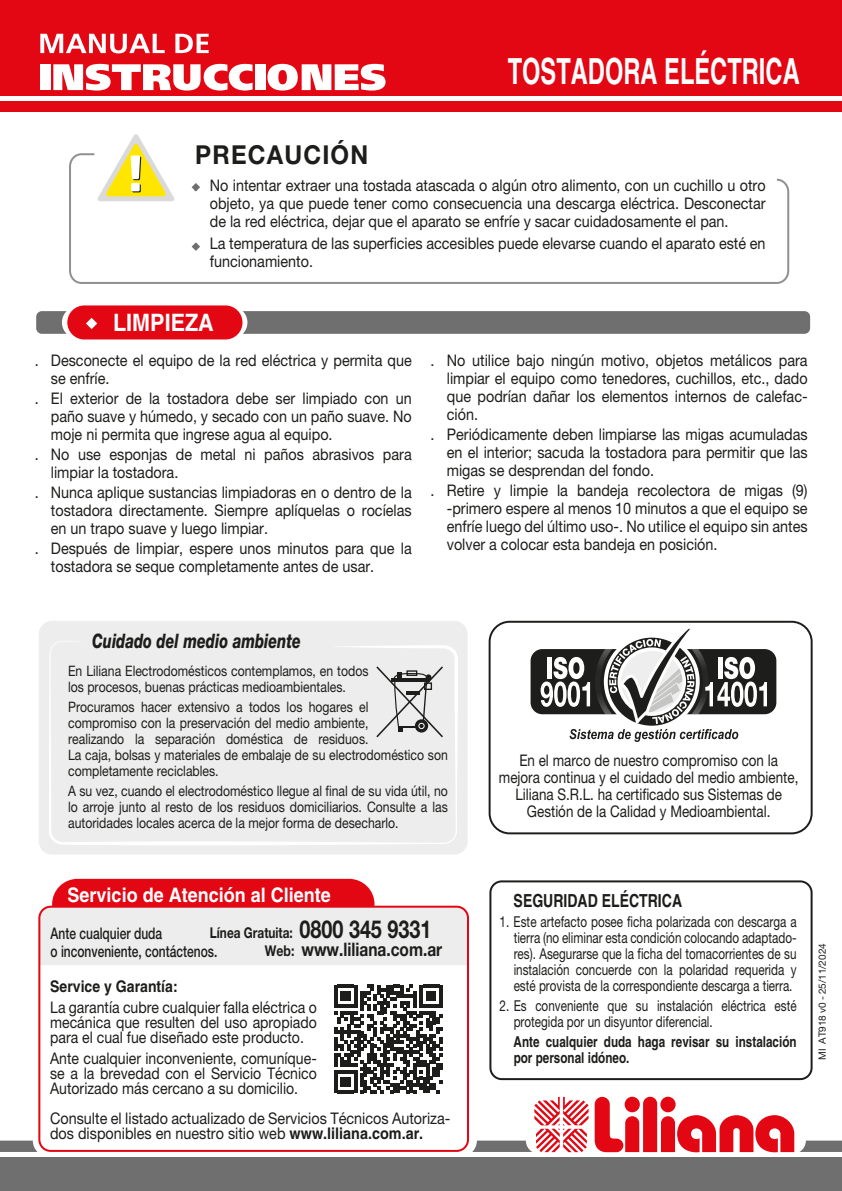
<style>
.page{position:relative;width:842px;height:1191px;background:#fff}
.page>*{position:absolute;margin:0;border:0;box-sizing:border-box;transform-origin:0 0}
.t1{font:700 36px "Helvetica";color:#fff;scale:.66 1}
.t2{font:700 26px "Helvetica Neue";letter-spacing:.05em;color:#1d1d1b;scale:.92 1}
.t3{font:700 24px "Helvetica";color:#fff;scale:.9 1}
.t4{font:700 20px "Helvetica";color:#fff;scale:.9 1}
.t5{font:italic 800 20px "Helvetica Neue";color:#1d1d1b;scale:.72 1}
.t6{font:700 18.6px "Helvetica Neue";color:#1d1d1b;scale:.83 1}
.t7{font:700 18px "Helvetica";color:#1d1d1b;scale:.78 1}
.t8{font:16px/18px "Helvetica Neue";color:#1d1d1b;text-align:justify;scale:.9 1}
.t9{font:16px/15px "Helvetica Neue";color:#1d1d1b;text-align:justify;scale:.88 1}
.t10{font:16px/17px "Helvetica Neue";color:#1d1d1b;text-align:center;scale:.84 1}
.t11{font:500 16px/18px "Helvetica Neue";color:#1d1d1b;scale:.75 1}
.t12{font:700 16px "Helvetica";color:#1d1d1b;scale:.88 1}
.t13{font:15px/16px "Helvetica Neue";color:#1d1d1b;text-align:justify;scale:.78 1}
.t14{font:700 15px/16px "Helvetica";color:#1d1d1b;scale:.78 1}
.t15{font:700 14.8px "Helvetica Neue";color:#1d1d1b;scale:.8 1}
.t16{font:14.4px/16px "Helvetica Neue";color:#1d1d1b;scale:.85 1}
.t17{font:10px "Helvetica Neue";letter-spacing:-.02em;color:#1d1d1b}
.s1{font-size:24.8px}
.s2{font-size:14.8px}
.s3{font-family:"Helvetica";font-weight:700}
</style>
<div class="page">
<div style="left:0;top:0;width:842px;height:95px;background:#e30613"></div>
<div style="left:0;top:101px;width:842px;height:10px;background:#e30613"></div>
<div style="left:40px;top:64px;width:10px;height:26px;background:#fff"></div>
<svg style="left:53px;top:64px;width:200px;height:27px"></svg>
<div style="left:255px;top:64px;width:10px;height:26px;background:#fff"></div>
<svg style="left:267px;top:64px;width:119px;height:27px"></svg>
<svg style="left:40px;top:34px;width:125px;height:19px"></svg>
<svg style="left:175px;top:34px;width:34px;height:19px"></svg>
<svg style="left:124px;top:134px;width:24px;height:18px"></svg>
<svg style="left:69px;top:152px;width:721px;height:132px"></svg>
<svg style="left:192px;top:183px;width:8px;height:8px"></svg>
<svg style="left:192px;top:242px;width:8px;height:9px"></svg>
<div style="left:36px;top:311px;width:774px;height:23px;background:#706f6f;border-radius:6px"></div>
<svg style="left:62px;top:305px;width:185px;height:34px"></svg>
<svg style="left:0;top:1140px;width:37px;height:12px"></svg>
<div style="left:0;top:1157px;width:842px;height:34px;background:#706f6f"></div>
<svg style="left:595px;top:1096px;width:247px;height:56px"></svg>
<svg style="left:472px;top:1096px;width:117px;height:56px"></svg>
<div style="left:52px;top:879px;width:322px;height:62px;background:#e30613;border-radius:25px"></div>
<div style="left:41px;top:908px;width:425px;height:57px;background:#ededed"></div>
<div style="left:38px;top:905px;width:431px;height:246px;border:2px solid #e30613;border-radius:11px"></div>
<svg style="left:334px;top:984px;width:109px;height:109px"></svg>
<div style="left:39px;top:621px;width:429px;height:233px;background:#ededed;border-radius:13px"></div>
<svg style="left:49px;top:641px;width:409px;height:204px"></svg>
<svg style="left:375px;top:665px;width:70px;height:74px"></svg>
<div style="left:489px;top:880px;width:323px;height:200px;border:2px solid #1d1d1b;border-radius:11px"></div>
<div style="left:489px;top:621px;width:324px;height:213px;border:2px solid #1d1d1b;border-radius:20px"></div>
<div style="left:531px;top:649px;width:245px;height:65px;background:#1d1d1b;border-radius:12px"></div>
<svg style="left:541px;top:628px;width:226px;height:114px"></svg>
<h1 class="t1" style="left:508px;top:49px;width:444px">TOSTADORA ELÉCTRICA</h1>
<h2 class="t2" style="left:195px;top:139px;width:190px">PRECAUCIÓN</h2>
<p class="t8" style="left:210px;top:176px;width:619px;text-indent:-16px">. No intentar extraer una tostada atascada o algún otro alimento, con un cuchillo u otro objeto, ya que puede tener como consecuencia una descarga eléctrica. Desconectar de la red eléctrica, dejar que el aparato se enfríe y sacar cuidadosamente el pan.</p>
<p class="t8" style="left:210px;top:234px;width:619px;text-indent:-16px">. La temperatura de las superficies accesibles puede elevarse cuando el aparato esté en funcionamiento.</p>
<h3 class="t3" style="left:113px;top:308px;width:114px">LIMPIEZA</h3>
<p class="t8" style="left:51px;top:351px;width:402px;text-indent:-16px">. Desconecte el equipo de la red eléctrica y permita que se enfríe.</p>
<p class="t8" style="left:51px;top:389px;width:402px;text-indent:-16px">. El exterior de la tostadora debe ser limpiado con un paño suave y húmedo, y secado con un paño suave. No moje ni permita que ingrese agua al equipo.</p>
<p class="t8" style="left:51px;top:445px;width:402px;text-indent:-16px">. No use esponjas de metal ni paños abrasivos para limpiar la tostadora.</p>
<p class="t8" style="left:51px;top:483px;width:402px;text-indent:-16px">. Nunca aplique sustancias limpiadoras en o dentro de la tostadora directamente. Siempre aplíquelas o rocíelas en un trapo suave y luego limpiar.</p>
<p class="t8" style="left:51px;top:539px;width:402px;text-indent:-16px">. Después de limpiar, espere unos minutos para que la tostadora se seque completamente antes de usar.</p>
<p class="t8" style="left:447px;top:351px;width:402px;text-indent:-16px">. No utilice bajo ningún motivo, objetos metálicos para limpiar el equipo como tenedores, cuchillos, etc., dado que podrían dañar los elementos internos de calefac&shy;ción.</p>
<p class="t8" style="left:447px;top:425px;width:402px;text-indent:-16px">. Periódicamente deben limpiarse las migas acumuladas en el interior; sacuda la tostadora para permitir que las migas se desprendan del fondo.</p>
<p class="t8" style="left:447px;top:481px;width:402px;text-indent:-16px">. Retire y limpie la bandeja recolectora de migas (9) -primero espere al menos 10 minutos a que el equipo se enfríe luego del último uso-. No utilice el equipo sin antes volver a colocar esta bandeja en posición.</p>
<p class="t5" style="left:92px;top:628px;width:291px">Cuidado del medio ambiente</p>
<p class="t16" style="left:68px;top:662px;width:355px">En Liliana Electrodomésticos contemplamos, en todos los procesos, buenas prácticas medioambientales.</p>
<p class="t16" style="left:68px;top:698px;width:448px">Procuramos hacer extensivo a todos los hogares el<br>compromiso con la preservación del medio ambiente,<br>realizando la separación doméstica de residuos.<br>La caja, bolsas y materiales de embalaje de su electrodoméstico son completamente reciclables.</p>
<p class="t16" style="left:68px;top:782px;width:448px;text-align:justify">A su vez, cuando el electrodoméstico llegue al final de su vida útil, no lo arroje junto al resto de los residuos domiciliarios. Consulte a las autoridades locales acerca de la mejor forma de desecharlo.</p>
<p class="t4" style="left:68px;top:882px;width:294px">Servicio de Atención al Cliente</p>
<p class="t15" style="left:210px;top:923px;width:278px">Línea Gratuita: <span class="s1">0800 345 9331</span></p>
<p class="t6" style="left:265px;top:937px;width:215px"><span class="s2">Web:</span> www.liliana.com.ar</p>
<p class="t12" style="left:50px;top:976px;width:146px">Service y Garantía:</p>
<p class="t9" style="left:50px;top:999px;width:305px">La garantía cubre cualquier falla eléctrica o mecánica que resulten del uso apropiado para el cual fue diseñado este producto.</p>
<p class="t9" style="left:50px;top:1050px;width:305px">Ante cualquier inconveniente, comuníque&shy;se a la brevedad con el Servicio Técnico Autorizado más cercano a su domicilio.</p>
<p class="t8" style="left:50px;top:1110px;width:446px;line-height:15px">Consulte el listado actualizado de Servicios Técnicos Autoriza&shy;dos disponibles en nuestro sitio web <span class="s3">www.liliana.com.ar.</span></p>
<p class="t11" style="left:51px;top:924px;width:224px">Ante cualquier duda<br>o inconveniente, contáctenos.</p>
<p class="t10" style="left:499px;top:752px;width:358px">En el marco de nuestro compromiso con la mejora continua y el cuidado del medio ambiente, Liliana S.R.L. ha certificado sus Sistemas de Gestión de la Calidad y Medioambiental.</p>
<p class="t7" style="left:514px;top:889px;width:217px">SEGURIDAD ELÉCTRICA</p>
<p class="t13" style="left:514px;top:913px;width:364px;text-indent:-14px">1. Este artefacto posee ficha polarizada con descarga a tierra (no eliminar esta condición colocando adaptado&shy;res). Asegurarse que la ficha del tomacorrientes de su instalación concuerde con la polaridad requerida y esté provista de la correspondiente descarga a tierra.</p>
<p class="t13" style="left:514px;top:997px;width:364px;text-indent:-14px">2. Es conveniente que su instalación eléctrica esté protegida por un disyuntor diferencial.</p>
<p class="t14" style="left:514px;top:1033px;width:364px">Ante cualquier duda haga revisar su instalación por personal idóneo.</p>
<p class="t17" style="left:816px;top:1059px;width:118px;rotate:-90deg">MI AT918 v0 - 25/11/2024</p>
</div>
